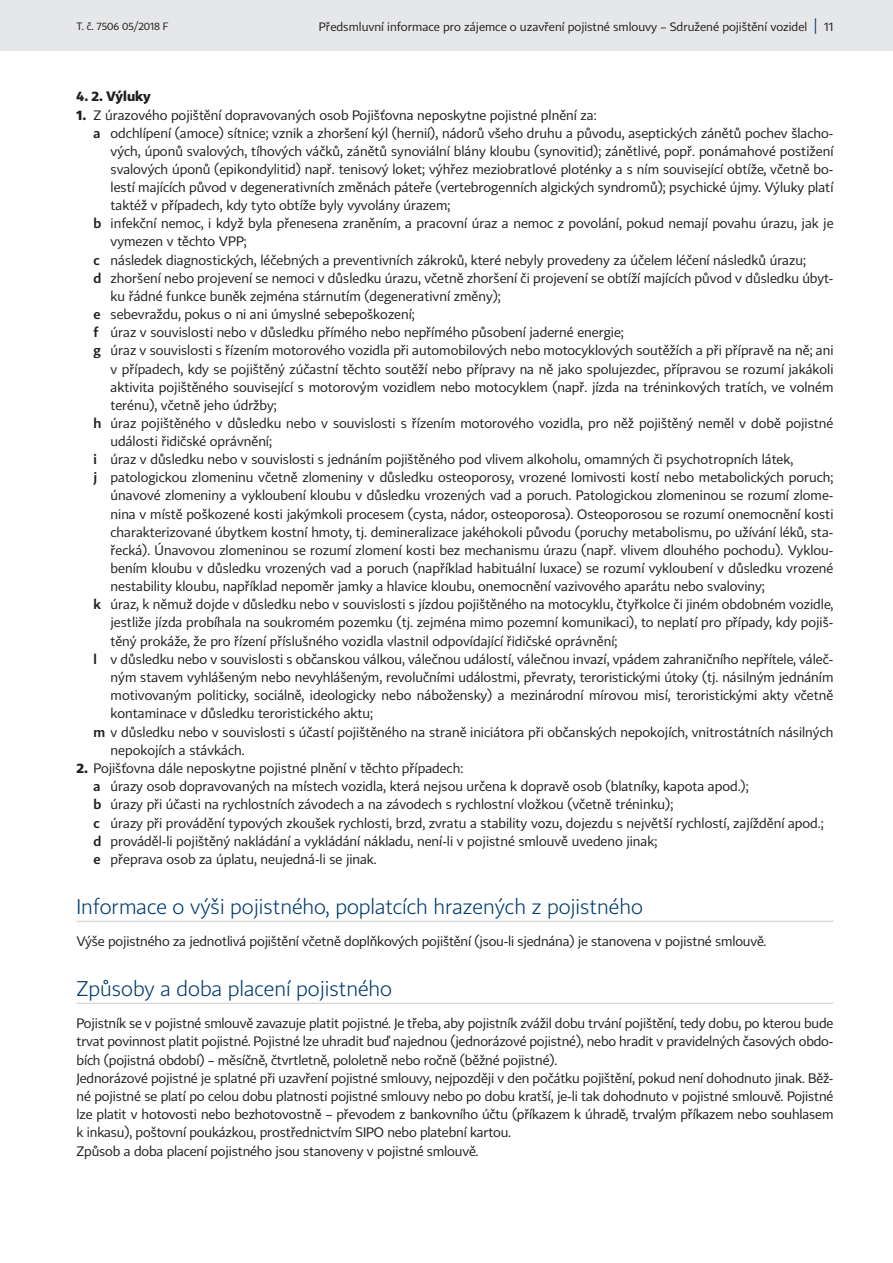
<style>
.page{position:relative;width:893px;height:1263px;background:#fff}
.page>*{position:absolute;margin:0;border:0;box-sizing:border-box;transform-origin:0 0}
.t1{font:21px "CP Light";color:#003b6e}
.t2{font:13.5px/18.1px "CP";color:#231f20}
.t3{font:700 13.5px "CP";color:#231f20}
.t4{font:12px "CP";color:#231f20}
.t5{font:10.5px "CP";color:#231f20}
.s1{font-size:15px;color:#003b6e}
.s2{font-weight:700}
.s3{font-family:"CP Light";font-weight:700}
</style>
<div class="page">
<hr style="left:77px;top:921px;width:756px;height:1px;background:#d1d2d4">
<hr style="left:77px;top:1003px;width:756px;height:1px;background:#d1d2d4">
<div style="left:0;top:0;width:893px;height:51px;background:#e6e7e9"></div>
<p class="t5" style="left:77px;top:20px;width:93px">T. č. 7506 05/2018 F</p>
<p class="t4" style="left:319px;top:20px;width:516px">Předsmluvní informace pro zájemce o uzavření pojistné smlouvy – Sdružené pojištění vozidel <span class="s1">|</span> 11</p>
<p class="t3" style="left:77px;top:88px;width:76px">4. 2. Výluky</p>
<p class="t2" style="left:77px;top:106px;width:522px"><span class="s2">1.</span> Z úrazového pojištění dopravovaných osob Pojišťovna neposkytne pojistné plnění za:</p>
<p class="t2" style="left:94px;top:124px;width:741px"><span class="s3">a</span> odchlípení (amoce) sítnice; vznik a zhoršení kýl (hernií), nádorů všeho druhu a původu, aseptických zánětů pochev šlacho-</p>
<p class="t2" style="left:111px;top:142px;width:724px">vých, úponů svalových, tíhových váčků, zánětů synoviální blány kloubu (synovitid); zánětlivé, popř. ponámahové postižení</p>
<p class="t2" style="left:111px;top:160px;width:724px">svalových úponů (epikondylitid) např. tenisový loket; výhřez meziobratlové ploténky a s ním související obtíže, včetně bo-</p>
<p class="t2" style="left:111px;top:178px;width:724px">lestí majících původ v degenerativních změnách páteře (vertebrogenních algických syndromů); psychické újmy. Výluky platí</p>
<p class="t2" style="left:111px;top:196px;width:341px">taktéž v případech, kdy tyto obtíže byly vyvolány úrazem;</p>
<p class="t2" style="left:94px;top:214px;width:741px"><span class="s3">b</span> infekční nemoc, i když byla přenesena zraněním, a pracovní úraz a nemoc z povolání, pokud nemají povahu úrazu, jak je</p>
<p class="t2" style="left:111px;top:232px;width:138px">vymezen v těchto VPP;</p>
<p class="t2" style="left:94px;top:251px;width:714px"><span class="s3">c</span> následek diagnostických, léčebných a preventivních zákroků, které nebyly provedeny za účelem léčení následků úrazu;</p>
<p class="t2" style="left:94px;top:269px;width:741px"><span class="s3">d</span> zhoršení nebo projevení se nemoci v důsledku úrazu, včetně zhoršení či projevení se obtíží majících původ v důsledku úbyt-</p>
<p class="t2" style="left:111px;top:287px;width:392px">ku řádné funkce buněk zejména stárnutím (degenerativní změny);</p>
<p class="t2" style="left:94px;top:305px;width:323px"><span class="s3">e</span> sebevraždu, pokus o ni ani úmyslné sebepoškození;</p>
<p class="t2" style="left:94px;top:323px;width:532px"><span class="s3">f</span> úraz v souvislosti nebo v důsledku přímého nebo nepřímého působení jaderné energie;</p>
<p class="t2" style="left:94px;top:341px;width:741px"><span class="s3">g</span> úraz v souvislosti s řízením motorového vozidla při automobilových nebo motocyklových soutěžích a při přípravě na ně; ani</p>
<p class="t2" style="left:111px;top:360px;width:724px">v případech, kdy se pojištěný zúčastní těchto soutěží nebo přípravy na ně jako spolujezdec, přípravou se rozumí jakákoli</p>
<p class="t2" style="left:111px;top:378px;width:724px">aktivita pojištěného související s motorovým vozidlem nebo motocyklem (např. jízda na tréninkových tratích, ve volném</p>
<p class="t2" style="left:111px;top:396px;width:168px">terénu), včetně jeho údržby;</p>
<p class="t2" style="left:94px;top:414px;width:741px"><span class="s3">h</span> úraz pojištěného v důsledku nebo v souvislosti s řízením motorového vozidla, pro něž pojištěný neměl v době pojistné</p>
<p class="t2" style="left:111px;top:432px;width:163px">události řidičské oprávnění;</p>
<p class="t2" style="left:94px;top:450px;width:701px"><span class="s3">i</span> úraz v důsledku nebo v souvislosti s jednáním pojištěného pod vlivem alkoholu, omamných či psychotropních látek,</p>
<p class="t2" style="left:94px;top:468px;width:741px"><span class="s3">j</span> patologickou zlomeninu včetně zlomeniny v důsledku osteoporosy, vrozené lomivosti kostí nebo metabolických poruch;</p>
<p class="t2" style="left:111px;top:486px;width:724px">únavové zlomeniny a vykloubení kloubu v důsledku vrozených vad a poruch. Patologickou zlomeninou se rozumí zlome-</p>
<p class="t2" style="left:111px;top:504px;width:724px">nina v místě poškozené kosti jakýmkoli procesem (cysta, nádor, osteoporosa). Osteoporosou se rozumí onemocnění kosti</p>
<p class="t2" style="left:111px;top:523px;width:724px">charakterizované úbytkem kostní hmoty, tj. demineralizace jakéhokoli původu (poruchy metabolismu, po užívání léků, sta-</p>
<p class="t2" style="left:111px;top:541px;width:724px">řecká). Únavovou zlomeninou se rozumí zlomení kosti bez mechanismu úrazu (např. vlivem dlouhého pochodu). Vyklou-</p>
<p class="t2" style="left:111px;top:559px;width:724px">bením kloubu v důsledku vrozených vad a poruch (například habituální luxace) se rozumí vykloubení v důsledku vrozené</p>
<p class="t2" style="left:111px;top:577px;width:656px">nestability kloubu, například nepoměr jamky a hlavice kloubu, onemocnění vazivového aparátu nebo svaloviny;</p>
<p class="t2" style="left:94px;top:595px;width:741px"><span class="s3">k</span> úraz, k němuž dojde v důsledku nebo v souvislosti s jízdou pojištěného na motocyklu, čtyřkolce či jiném obdobném vozidle,</p>
<p class="t2" style="left:111px;top:613px;width:724px">jestliže jízda probíhala na soukromém pozemku (tj. zejména mimo pozemní komunikaci), to neplatí pro případy, kdy pojiš-</p>
<p class="t2" style="left:111px;top:632px;width:508px">těný prokáže, že pro řízení příslušného vozidla vlastnil odpovídající řidičské oprávnění;</p>
<p class="t2" style="left:94px;top:650px;width:741px"><span class="s3">l</span> v důsledku nebo v souvislosti s občanskou válkou, válečnou událostí, válečnou invazí, vpádem zahraničního nepřítele, váleč-</p>
<p class="t2" style="left:111px;top:668px;width:724px">ným stavem vyhlášeným nebo nevyhlášeným, revolučními událostmi, převraty, teroristickými útoky (tj. násilným jednáním</p>
<p class="t2" style="left:111px;top:686px;width:724px">motivovaným politicky, sociálně, ideologicky nebo nábožensky) a mezinárodní mírovou misí, teroristickými akty včetně</p>
<p class="t2" style="left:111px;top:704px;width:264px">kontaminace v důsledku teroristického aktu;</p>
<p class="t2" style="left:94px;top:723px;width:741px"><span class="s3">m</span> v důsledku nebo v souvislosti s účastí pojištěného na straně iniciátora při občanských nepokojích, vnitrostátních násilných</p>
<p class="t2" style="left:111px;top:741px;width:136px">nepokojích a stávkách.</p>
<p class="t2" style="left:94px;top:759px;width:732px;text-indent:-17px"><span class="s2">2.</span> Pojišťovna dále neposkytne pojistné plnění v těchto případech:<br><span class="s3">a</span> úrazy osob dopravovaných na místech vozidla, která nejsou určena k dopravě osob (blatníky, kapota apod.);<br><span class="s3">b</span> úrazy při účasti na rychlostních závodech a na závodech s rychlostní vložkou (včetně tréninku);<br><span class="s3">c</span> úrazy při provádění typových zkoušek rychlosti, brzd, zvratu a stability vozu, dojezdu s největší rychlostí, zajíždění apod.; <span class="s3">d</span> prováděl-li pojištěný nakládání a vykládání nákladu, není-li v pojistné smlouvě uvedeno jinak;<br><span class="s3">e</span> přeprava osob za úplatu, neujedná-li se jinak.</p>
<h1 class="t1" style="left:77px;top:894px;width:568px">Informace o výši pojistného, poplatcích hrazených z pojistného</h1>
<p class="t2" style="left:77px;top:932px;width:691px">Výše pojistného za jednotlivá pojištění včetně doplňkových pojištění (jsou-li sjednána) je stanovena v pojistné smlouvě.</p>
<h1 class="t1" style="left:77px;top:976px;width:317px">Způsoby a doba placení pojistného</h1>
<p class="t2" style="left:77px;top:1014px;width:758px">Pojistník se v pojistné smlouvě zavazuje platit pojistné. Je třeba, aby pojistník zvážil dobu trvání pojištění, tedy dobu, po kterou bude trvat povinnost platit pojistné. Pojistné lze uhradit buď najednou (jednorázové pojistné), nebo hradit v pravidelných časových obdo&shy;bích (pojistná období) – měsíčně, čtvrtletně, pololetně nebo ročně (běžné pojistné).<br>Jednorázové pojistné je splatné při uzavření pojistné smlouvy, nejpozději v den počátku pojištění, pokud není dohodnuto jinak. Běž&shy;né pojistné se platí po celou dobu platnosti pojistné smlouvy nebo po dobu kratší, je-li tak dohodnuto v pojistné smlouvě. Pojistné lze platit v hotovosti nebo bezhotovostně – převodem z bankovního účtu (příkazem k úhradě, trvalým příkazem nebo souhlasem k inkasu), poštovní poukázkou, prostřednictvím SIPO nebo platební kartou.<br>Způsob a doba placení pojistného jsou stanoveny v pojistné smlouvě.</p>
</div>
